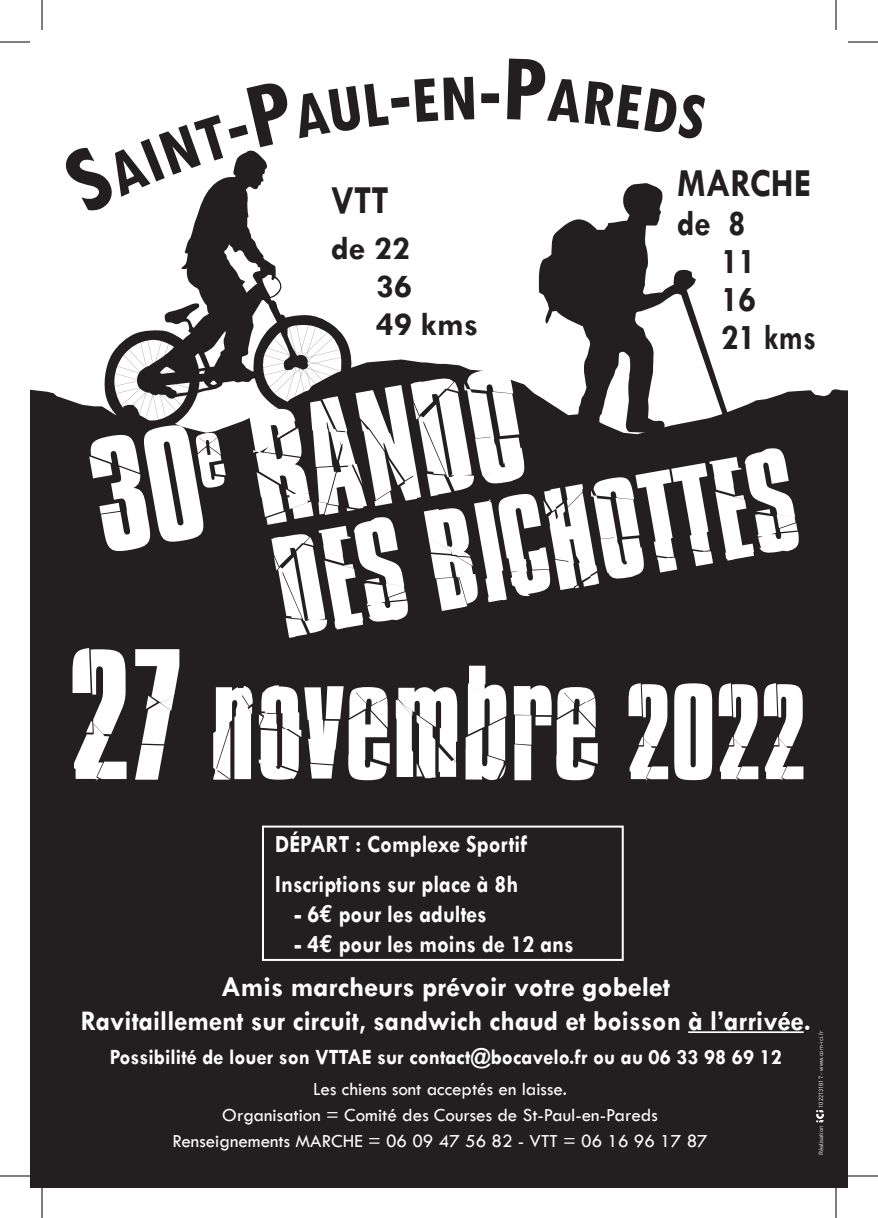
<style>
.page{position:relative;width:878px;height:1218px;background:#fff}
.page>*{position:absolute;margin:0;border:0;box-sizing:border-box;transform-origin:0 0}
.t1{font:141px "Bison PR";color:#fff}
.t2{font:140.6px "Bison PR";color:#fff}
.t3{font:124.2px "Bison PR";color:#fff}
.t4{font:700 condensed 99.4px "Tw Cen";color:#231f20}
.t5{font:700 40.2px "Tw Cen";color:#231f20;scale:.9 1}
.t6{font:700 36.6px/38px "Tw Cen";color:#231f20;scale:.9 1}
.t7{font:700 33.8px/38px "Tw Cen";color:#231f20}
.t8{font:700 28.6px/34.4px "Tw Cen";color:#fff;text-align:center}
.t9{font:700 24.8px/40.2px "Tw Cen";color:#fff;scale:.9 1}
.t10{font:700 22px "Tw Cen";color:#fff;scale:.95 1}
.t11{font:19.2px/26px "Tw Cen";color:#fff;text-align:center}
.t12{font:6px "DINOT";color:#fff}
.s1{font-size:161.2px}
.s2{font-size:118px}
.s3{font-family:"Euro Mono"}
</style>
<div class="page">
<svg style="left:109px;top:214px;width:243px;height:145px"></svg>
<div style="left:31px;top:359px;width:816px;height:828px;background:#231f20"></div>
<svg style="left:537px;top:183px;width:199px;height:285px"></svg>
<div style="left:262px;top:825px;width:362px;height:136px;border:2px solid #fff"></div>
<hr style="left:688px;top:1031px;width:115px;height:2px;background:#fff">
<svg style="left:816px;top:1110px;width:8px;height:12px"></svg>
<hr style="left:0;top:42px;width:30px;height:1px;background:#000">
<hr style="left:848px;top:42px;width:30px;height:1px;background:#000">
<hr style="left:0;top:1176px;width:30px;height:1px;background:#000">
<hr style="left:848px;top:1176px;width:30px;height:1px;background:#000">
<hr style="left:42px;top:0;width:1px;height:30px;background:#000">
<hr style="left:42px;top:1188px;width:1px;height:30px;background:#000">
<hr style="left:835px;top:0;width:1px;height:30px;background:#000">
<hr style="left:835px;top:1188px;width:1px;height:30px;background:#000">
<svg style="left:198px;top:150px;width:69px;height:64px"></svg>
<h3 class="t4" style="left:478px;top:28px;width:24px">-</h3>
<h3 class="t5" style="left:331px;top:176px;width:65px">VTT</h3>
<h3 class="t7" style="left:376px;top:229px;width:104px;text-indent:-45px">de 22<br>36<br>49 kms</h3>
<h3 class="t5" style="left:677px;top:160px;width:150px">MARCHE</h3>
<h3 class="t6" style="left:721px;top:203px;width:107px;text-indent:-44px">de 8<br>11<br>16<br>21 kms</h3>
<h1 class="t1" style="left:82px;top:432px;width:436px;rotate:-10deg">30<sup>e</sup> RANDO</h1>
<h3 class="t3" style="left:265px;top:532px;width:529px;rotate:-10deg">DES BICHOTTES</h3>
<h2 class="t2" style="left:68px;top:656px;width:739px"><span class="s1">27</span> novembre <span class="s2">2022</span></h2>
<p class="t9" style="left:275px;top:823px;width:282px">DÉPART : Complexe Sportif<br>Inscriptions sur place à 8h</p>
<p class="t9" style="left:294px;top:893px;width:215px">- 6<span class="s3">e</span> pour les adultes</p>
<p class="t9" style="left:294px;top:923px;width:311px">- 4<span class="s3">e</span> pour les moins de 12 ans</p>
<h3 class="t8" style="left:81px;top:969px;width:732px">Amis marcheurs prévoir votre gobelet<br>Ravitaillement sur circuit, sandwich chaud et boisson à l’arrivée.</h3>
<p class="t10" style="left:110px;top:1044px;width:709px">Possibilité de louer son VTTAE sur contact@bocavelo.fr ou au 06 33 98 69 12</p>
<p class="t11" style="left:172px;top:1076px;width:537px">Les chiens sont acceptés en laisse.<br>Organisation = Comité des Courses de St-Paul-en-Pareds<br>Renseignements MARCHE = 06 09 47 56 82 - VTT = 06 16 96 17 87</p>
<p class="t12" style="left:817px;top:1108px;width:79px;rotate:-90deg">1022131817 - www.com-ici.fr</p>
<p class="t12" style="left:817px;top:1155px;width:31px;rotate:-90deg">Réalisation</p>
</div>
